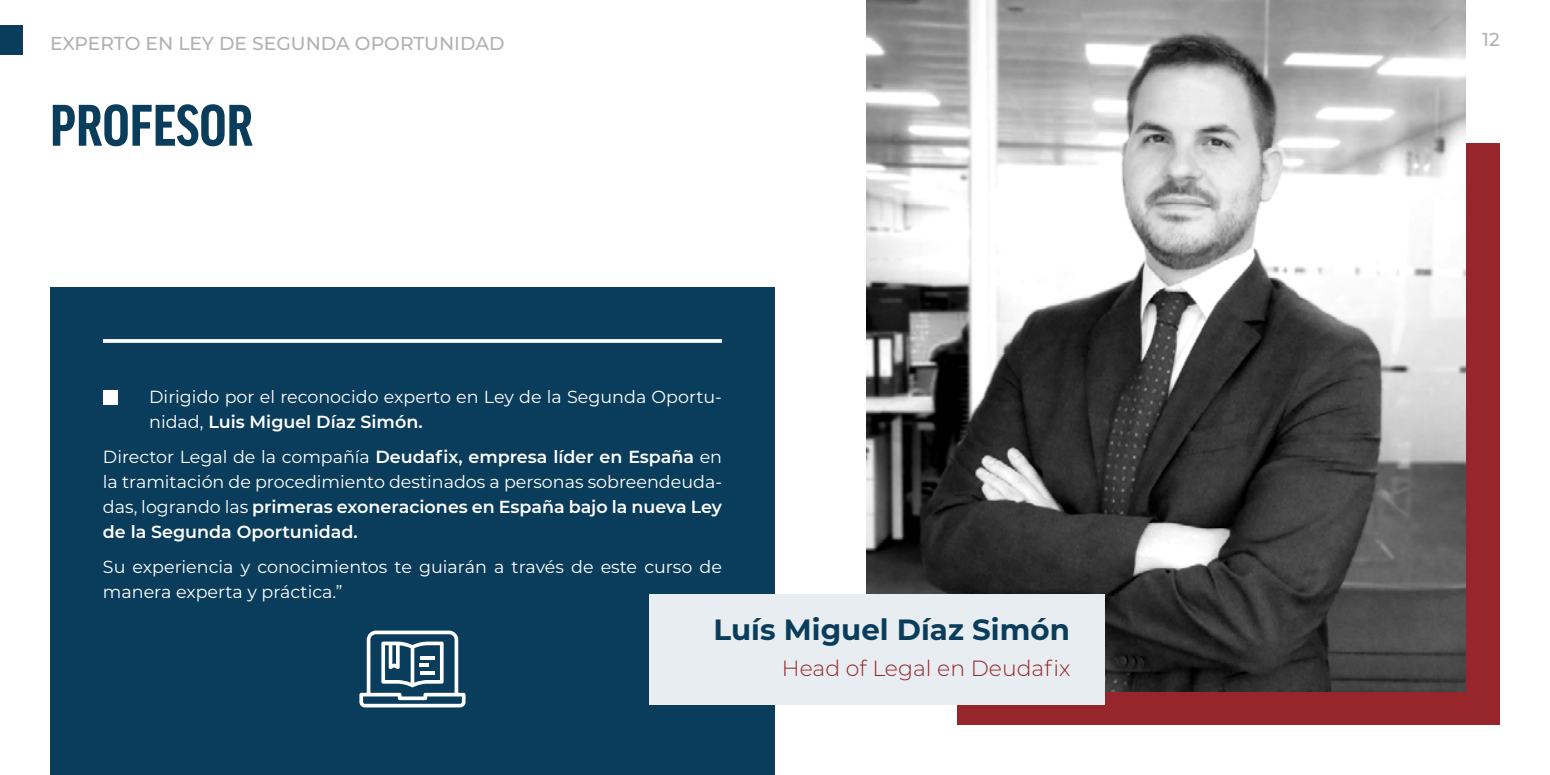
<style>
.page{position:relative;width:1550px;height:775px;background:#fff}
.page>*{position:absolute;margin:0;border:0;box-sizing:border-box;transform-origin:0 0}
.t1{font:700 condensed 62.5px "Good Headline OT";color:#0a3d5b}
.t2{font:700 29.25px "Montserrat";color:#0a3d5b}
.t3{font:300 22px "Montserrat";color:#96262b}
.t4{font:500 18.75px "Montserrat";color:#b2b1b1}
.t5{font:500 18.75px "Montserrat";color:#b2b2b2}
.t6{font:17.5px/25px "Montserrat";color:#fff}
.s1{font-weight:600}
</style>
<div class="page">
<div style="left:0;top:25px;width:22px;height:30px;background:#0a3d5b"></div>
<div style="left:50px;top:288px;width:725px;height:487px;background:#0a3d5c"></div>
<svg style="left:103px;top:339px;width:619px;height:4px;background:#f0f3f4"></svg>
<div style="left:103px;top:390px;width:15px;height:15px;background:#fff"></div>
<div style="left:958px;top:143px;width:542px;height:582px;background:#96262b"></div>
<img style="left:866px;top:0;width:599px;height:692px">
<div style="left:649px;top:594px;width:456px;height:111px;background:#e7edf0"></div>
<svg style="left:359px;top:631px;width:107px;height:76px"></svg>
<hr style="left:420px;top:656px;width:14px;height:4px;background:#fff">
<p class="t4" style="left:50px;top:30px;width:456px">EXPERTO EN LEY DE SEGUNDA OPORTUNIDAD</p>
<p class="t5" style="left:1482px;top:27px;width:19px">12</p>
<h1 class="t1" style="left:50px;top:96px;width:204px">PROFESOR</h1>
<p class="t6" style="left:149px;top:384px;width:574px">Dirigido por el reconocido experto en Ley de la Segunda Oportu&shy;nidad, <span class="s1">Luis Miguel Díaz Simón.</span></p>
<p class="t6" style="left:103px;top:444px;width:621px;text-align:justify">Director Legal de la compañía <span class="s1">Deudafix, empresa líder en España</span> en la tramitación de procedimiento destinados a personas sobreendeuda&shy;das, logrando las <span class="s1">primeras exoneraciones en España bajo la nueva Ley de la Segunda Oportunidad.</span></p>
<p class="t6" style="left:103px;top:554px;width:621px">Su experiencia y conocimientos te guiarán a través de este curso de manera experta y práctica.”</p>
<h2 class="t2" style="left:714px;top:608px;width:358px">Luís Miguel Díaz Simón</h2>
<p class="t3" style="left:782px;top:653px;width:290px">Head of Legal en Deudafix</p>
</div>
